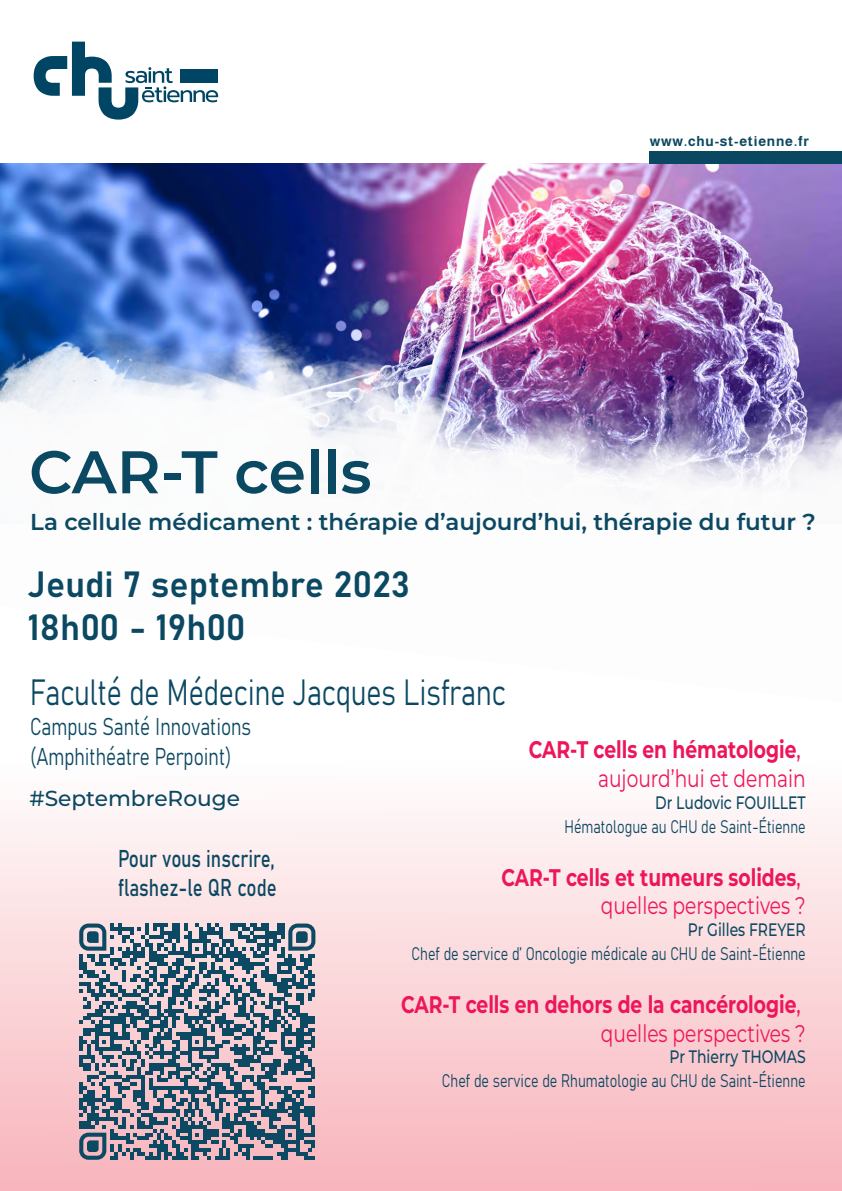
<style>
.page{position:relative;width:842px;height:1191px;background:#fff}
.page>*{position:absolute;margin:0;border:0;box-sizing:border-box;transform-origin:0 0}
.t1{font:600 60px "Montserrat";color:#0b4862}
.t2{font:36px "Bahnschrift";color:#0b4862;scale:.78 1}
.t3{font:36px/43.2px "Bahnschrift";color:#0b4862}
.t4{font:700 24px/28.8px "Montserrat";color:#ed165a;text-align:right;scale:.78 1}
.t5{font:24px/30px "Bahnschrift";color:#0b4862;scale:.78 1}
.t6{font:600 23px "Montserrat";color:#0b4862}
.t7{font:500 21.7px "Montserrat";color:#0b4862}
.t8{font:18px "Bahnschrift";color:#0b4862;scale:.78 1}
.t9{font:500 18px "Montserrat";color:#0b4862;scale:.78 1}
.t10{font:700 14px "Almarai";letter-spacing:.05em;color:#0a4861}
.s1{font-weight:500}
.s2{font-weight:400}
</style>
<div class="page">
<svg style="left:0;top:813px;width:842px;height:378px;background:#fad5d8"></svg>
<img style="left:0;top:95px;width:842px;height:399px">
<svg style="left:34px;top:42px;width:184px;height:78px"></svg>
<div style="left:650px;top:151px;width:192px;height:13px;background:#0a4861"></div>
<svg style="left:79px;top:923px;width:236px;height:236px;background:#818a99"></svg>
<h1 class="t1" style="left:29px;top:432px;width:344px">CAR-T cells</h1>
<p class="t10" style="left:650px;top:131px;width:161px">www.chu-st-etienne.fr</p>
<p class="t6" style="left:30px;top:506px;width:787px">La cellule médicament : thérapie d’aujourd’hui, thérapie du futur ?</p>
<h2 class="t3" style="left:28px;top:560px;width:384px">Jeudi 7 septembre 2023<br>18h00 - 19h00</h2>
<h2 class="t2" style="left:30px;top:665px;width:611px">Faculté de Médecine Jacques Lisfranc</h2>
<p class="t5" style="left:30px;top:710px;width:285px">Campus Santé Innovations (Amphithéatre Perpoint)</p>
<p class="t4" style="left:529px;top:735px;width:357px">CAR-T cells en hématologie<span class="s1">, </span><span class="s2">aujourd’hui et demain</span></p>
<p class="t9" style="left:655px;top:790px;width:194px">Dr Ludovic FOUILLET</p>
<p class="t8" style="left:565px;top:813px;width:311px">Hématologue au CHU de Saint-Étienne</p>
<p class="t4" style="left:501px;top:862px;width:392px">CAR-T cells et tumeurs solides<span class="s1">, </span><span class="s2">quelles perspectives ?</span></p>
<p class="t9" style="left:688px;top:917px;width:153px">Pr Gilles FREYER</p>
<p class="t8" style="left:412px;top:940px;width:507px">Chef de service d’ Oncologie médicale au CHU de Saint-Étienne</p>
<p class="t4" style="left:401px;top:989px;width:520px">CAR-T cells en dehors de la cancérologie<span class="s1">, </span><span class="s2">quelles perspectives ?</span></p>
<p class="t9" style="left:669px;top:1045px;width:176px">Pr Thierry THOMAS</p>
<p class="t8" style="left:442px;top:1067px;width:468px">Chef de service de Rhumatologie au CHU de Saint-Étienne</p>
<p class="t7" style="left:29px;top:783px;width:212px">#SeptembreRouge</p>
<p class="t5" style="left:118px;top:842px;width:205px;line-height:28.8px">Pour vous inscrire, flashez-le QR code</p>
</div>
